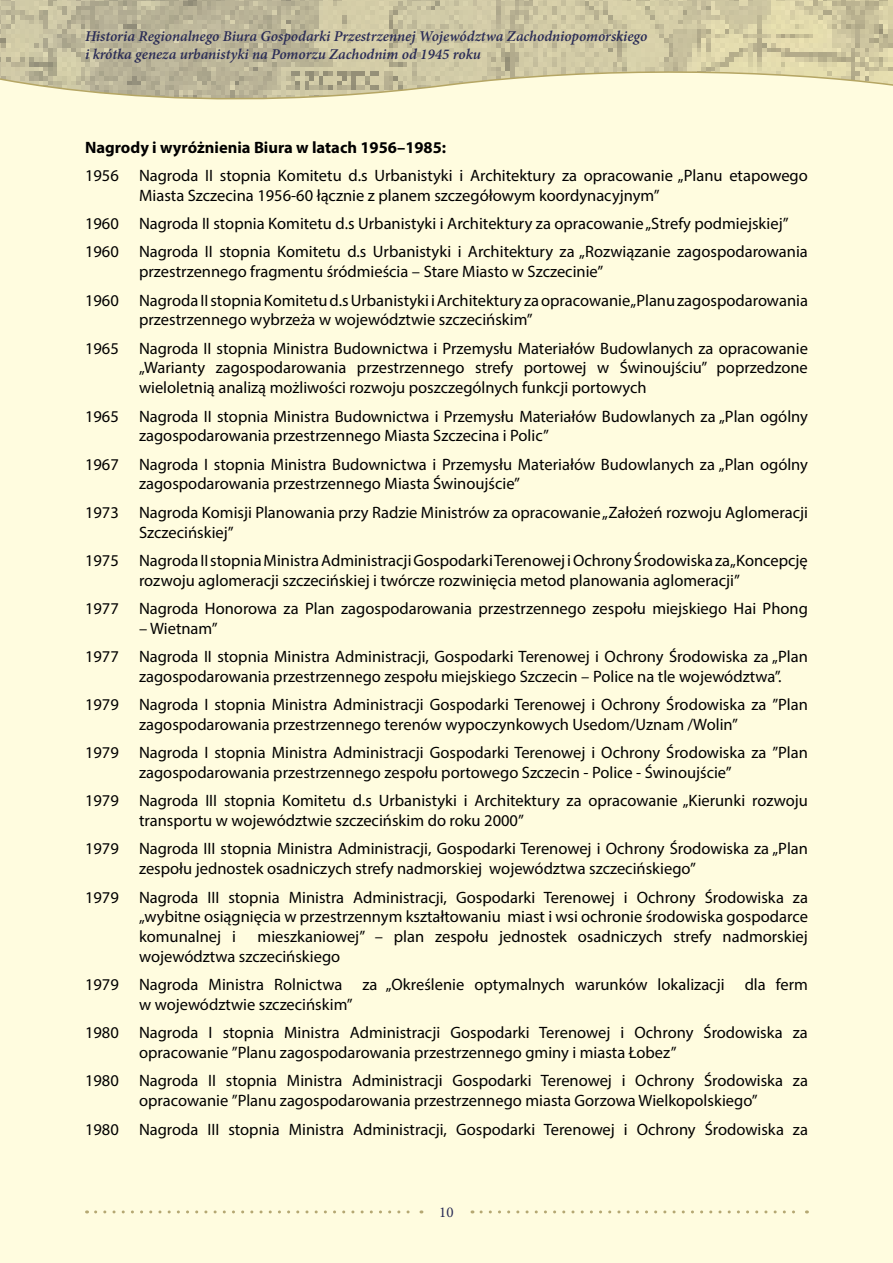
<style>
.page{position:relative;width:893px;height:1263px;background:#fff}
.page>*{position:absolute;margin:0;border:0;box-sizing:border-box;transform-origin:0 0}
.t1{font:16.5px/19.8px "Myriad Pro";color:#000}
.t2{font:700 16.5px "Myriad Pro";color:#000}
.t3{font:italic 600 15px/18px "Minion Pro";letter-spacing:-.005em;color:#2a2c56}
.t4{font:15px "Minion Pro";color:#2a2c56}
</style>
<div class="page">
<div style="left:0;top:129px;width:893px;height:1134px;background:#fffcdf"></div>
<svg style="left:0;top:0;width:893px;height:129px;background:#dad4b4"></svg>
<svg style="left:96px;top:1210px;width:326px;height:3px"></svg>
<svg style="left:481px;top:1210px;width:326px;height:3px"></svg>
<p class="t3" style="left:85px;top:27px;width:564px">Historia Regionalnego Biura Gospodarki Przestrzennej Województwa Zachodniopomorskiego i krótka geneza urbanistyki na Pomorzu Zachodnim od 1945 roku</p>
<p class="t2" style="left:85px;top:136px;width:363px">Nagrody i wyróżnienia Biura w latach 1956–1985:</p>
<p class="t1" style="left:139px;top:165px;width:670px;text-indent:-54px">1956 Nagroda II stopnia Komitetu d.s Urbanistyki i Architektury za opracowanie „Planu etapowego<br>Miasta Szczecina 1956-60 łącznie z planem szczegółowym koordynacyjnym”</p>
<p class="t1" style="left:85px;top:209px;width:724px;line-height:28.3px">1960 Nagroda II stopnia Komitetu d.s Urbanistyki i Architektury za opracowanie „Strefy podmiejskiej”<br>1960 Nagroda II stopnia Komitetu d.s Urbanistyki i Architektury za „Rozwiązanie zagospodarowania</p>
<p class="t1" style="left:85px;top:257px;width:724px;line-height:28.3px;text-indent:54px">przestrzennego fragmentu śródmieścia – Stare Miasto w Szczecinie”<br>1960 Nagroda II stopnia Komitetu d.s Urbanistyki i Architektury za opracowanie „Planu zagospodarowania</p>
<p class="t1" style="left:85px;top:305px;width:724px;line-height:28.3px;text-indent:54px">przestrzennego wybrzeża w województwie szczecińskim”<br>1965 Nagroda II stopnia Ministra Budownictwa i Przemysłu Materiałów Budowlanych za opracowanie</p>
<p class="t1" style="left:139px;top:358px;width:670px">„Warianty zagospodarowania przestrzennego strefy portowej w Świnoujściu” poprzedzone wieloletnią analizą możliwości rozwoju poszczególnych funkcji portowych</p>
<p class="t1" style="left:139px;top:406px;width:670px;text-indent:-54px">1965 Nagroda II stopnia Ministra Budownictwa i Przemysłu Materiałów Budowlanych za „Plan ogólny zagospodarowania przestrzennego Miasta Szczecina i Polic”</p>
<p class="t1" style="left:139px;top:454px;width:670px;text-indent:-54px">1967 Nagroda I stopnia Ministra Budownictwa i Przemysłu Materiałów Budowlanych za „Plan ogólny zagospodarowania przestrzennego Miasta Świnoujście”</p>
<p class="t1" style="left:139px;top:502px;width:670px;text-indent:-54px">1973 Nagroda Komisji Planowania przy Radzie Ministrów za opracowanie „Założeń rozwoju Aglomeracji<br>Szczecińskiej”</p>
<p class="t1" style="left:139px;top:550px;width:670px;text-indent:-54px">1975 Nagroda II stopnia Ministra Administracji Gospodarki Terenowej i Ochrony Środowiska za „Koncepcję rozwoju aglomeracji szczecińskiej i twórcze rozwinięcia metod planowania aglomeracji”</p>
<p class="t1" style="left:85px;top:598px;width:724px">1977 Nagroda Honorowa za Plan zagospodarowania przestrzennego zespołu miejskiego Hai Phong</p>
<p class="t1" style="left:85px;top:614px;width:724px;line-height:28.3px;text-indent:54px">– Wietnam”<br>1977 Nagroda II stopnia Ministra Administracji, Gospodarki Terenowej i Ochrony Środowiska za „Plan</p>
<p class="t1" style="left:85px;top:662px;width:724px;line-height:28.3px;text-indent:54px">zagospodarowania przestrzennego zespołu miejskiego Szczecin – Police na tle województwa”.<br>1979 Nagroda I stopnia Ministra Administracji Gospodarki Terenowej i Ochrony Środowiska za ”Plan</p>
<p class="t1" style="left:85px;top:710px;width:724px;line-height:28.3px;text-indent:54px">zagospodarowania przestrzennego terenów wypoczynkowych Usedom/Uznam /Wolin”<br>1979 Nagroda I stopnia Ministra Administracji Gospodarki Terenowej i Ochrony Środowiska za ”Plan</p>
<p class="t1" style="left:85px;top:758px;width:724px;line-height:28.3px;text-indent:54px">zagospodarowania przestrzennego zespołu portowego Szczecin - Police - Świnoujście”<br>1979 Nagroda III stopnia Komitetu d.s Urbanistyki i Architektury za opracowanie „Kierunki rozwoju</p>
<p class="t1" style="left:85px;top:806px;width:724px;line-height:28.3px;text-indent:54px">transportu w województwie szczecińskim do roku 2000”<br>1979 Nagroda III stopnia Ministra Administracji, Gospodarki Terenowej i Ochrony Środowiska za „Plan</p>
<p class="t1" style="left:85px;top:854px;width:724px;line-height:28.3px;text-indent:54px">zespołu jednostek osadniczych strefy nadmorskiej województwa szczecińskiego”<br>1979 Nagroda III stopnia Ministra Administracji, Gospodarki Terenowej i Ochrony Środowiska za</p>
<p class="t1" style="left:139px;top:907px;width:670px">„wybitne osiągnięcia w przestrzennym kształtowaniu miast i wsi ochronie środowiska gospodarce komunalnej i</p>
<p class="t1" style="left:139px;top:926px;width:670px;text-indent:119px">mieszkaniowej” – plan zespołu jednostek osadniczych strefy nadmorskiej województwa szczecińskiego</p>
<p class="t1" style="left:139px;top:974px;width:670px;text-indent:-54px">1979 Nagroda Ministra Rolnictwa za „Określenie optymalnych warunków lokalizacji dla ferm w województwie szczecińskim”</p>
<p class="t1" style="left:139px;top:1023px;width:670px;text-indent:-54px">1980 Nagroda I stopnia Ministra Administracji Gospodarki Terenowej i Ochrony Środowiska za opracowanie ”Planu zagospodarowania przestrzennego gminy i miasta Łobez”</p>
<p class="t1" style="left:85px;top:1071px;width:724px;text-align:center">1980 Nagroda II stopnia Ministra Administracji Gospodarki Terenowej i Ochrony Środowiska za opracowanie ”Planu zagospodarowania przestrzennego miasta Gorzowa Wielkopolskiego”</p>
<p class="t1" style="left:85px;top:1119px;width:724px">1980 Nagroda III stopnia Ministra Administracji, Gospodarki Terenowej i Ochrony Środowiska za</p>
<p class="t4" style="left:439px;top:1202px;width:16px">10</p>
</div>
